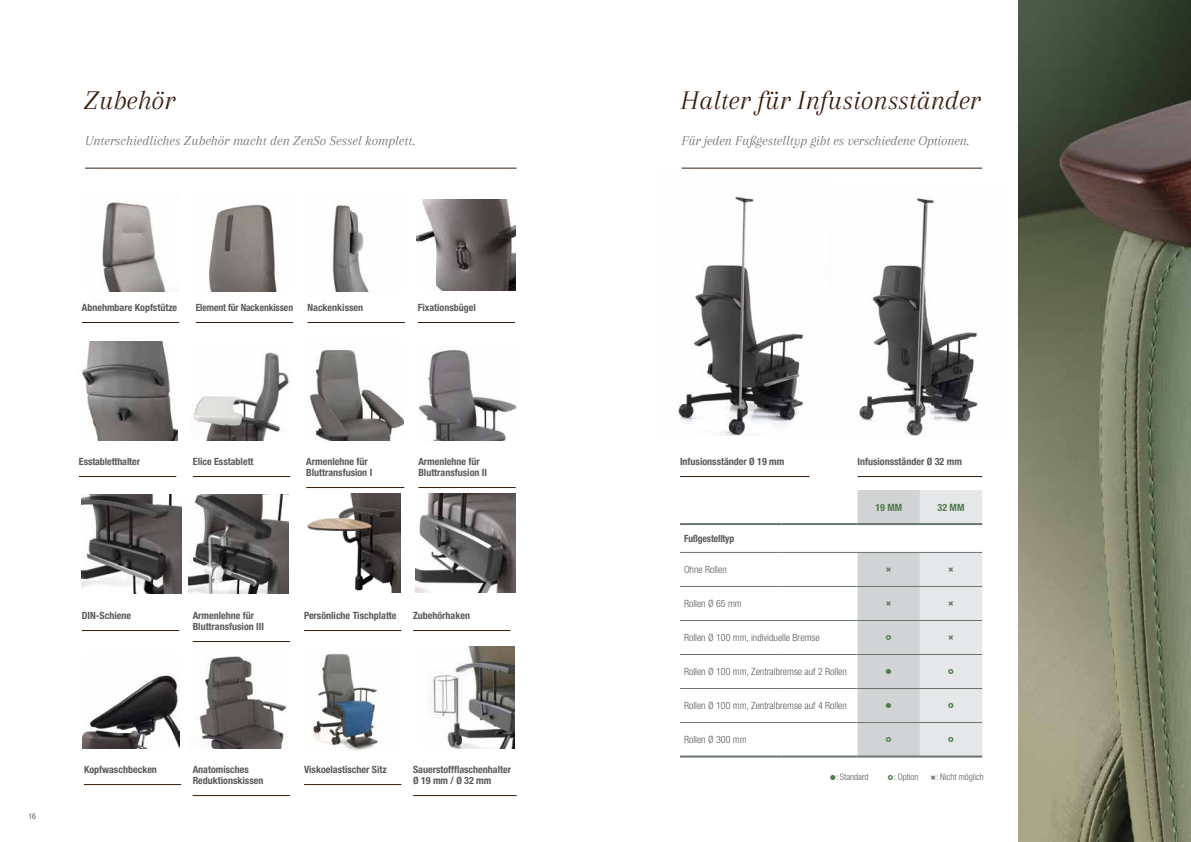
<style>
.page{position:relative;width:1191px;height:842px;background:#fff}
.page>*{position:absolute;margin:0;border:0;box-sizing:border-box;transform-origin:0 0}
.t1{font:italic 28px "Arapey";color:#371b0b}
.t2{font:italic 14px "Arapey";color:#6d6e71}
.t3{font:700 condensed 10px/11px "Helvetica Neue LT Std";color:#58595b}
.t4{font:300 condensed 10px "Helvetica Neue LT Std";color:#58595b}
.t5{font:700 condensed 10px "Helvetica Neue LT Std";color:#58595b;scale:.96 1}
.t6{font:700 condensed 10px "Helvetica Neue LT Std";color:#4f7a4d}
.t7{font:300 condensed 9px "Helvetica Neue LT Std";color:#58595b}
.t8{font:condensed 8px "Helvetica Neue LT Std";color:#58595b}
</style>
<div class="page">
<img style="left:1018px;top:0;width:173px;height:841px">
<img style="left:678px;top:196px;width:126px;height:239px">
<img style="left:859px;top:198px;width:119px;height:238px">
<img style="left:310px;top:349px;width:93px;height:91px">
<img style="left:307px;top:493px;width:93px;height:100px">
<img style="left:193px;top:352px;width:97px;height:88px">
<img style="left:416px;top:493px;width:100px;height:100px">
<img style="left:419px;top:349px;width:97px;height:91px">
<img style="left:82px;top:341px;width:96px;height:99px">
<img style="left:209px;top:203px;width:68px;height:88px">
<img style="left:332px;top:204px;width:37px;height:87px">
<img style="left:416px;top:199px;width:100px;height:92px">
<img style="left:102px;top:202px;width:75px;height:89px">
<img style="left:82px;top:675px;width:98px;height:73px">
<img style="left:313px;top:653px;width:65px;height:98px">
<img style="left:199px;top:656px;width:88px;height:92px">
<img style="left:431px;top:646px;width:83px;height:102px">
<img style="left:82px;top:495px;width:99px;height:99px">
<img style="left:189px;top:495px;width:99px;height:99px">
<hr style="left:85px;top:168px;width:431px;height:1px;background:#371b0b">
<hr style="left:306px;top:487px;width:98px;height:1px;background:#371b0b">
<hr style="left:79px;top:476px;width:97px;height:1px;background:#371b0b">
<hr style="left:82px;top:630px;width:97px;height:1px;background:#371b0b">
<hr style="left:193px;top:476px;width:97px;height:1px;background:#371b0b">
<hr style="left:193px;top:641px;width:97px;height:1px;background:#371b0b">
<hr style="left:418px;top:487px;width:98px;height:1px;background:#371b0b">
<hr style="left:196px;top:322px;width:97px;height:1px;background:#371b0b">
<hr style="left:307px;top:322px;width:98px;height:1px;background:#371b0b">
<hr style="left:418px;top:322px;width:97px;height:1px;background:#371b0b">
<hr style="left:82px;top:322px;width:97px;height:1px;background:#371b0b">
<hr style="left:304px;top:630px;width:97px;height:1px;background:#371b0b">
<hr style="left:413px;top:630px;width:97px;height:1px;background:#371b0b">
<hr style="left:84px;top:784px;width:97px;height:1px;background:#371b0b">
<hr style="left:680px;top:476px;width:129px;height:1px;background:#371b0b">
<hr style="left:857px;top:476px;width:125px;height:1px;background:#371b0b">
<hr style="left:681px;top:168px;width:301px;height:1px;background:#371b0b">
<hr style="left:680px;top:552px;width:101px;height:1px;background:#697370">
<hr style="left:781px;top:552px;width:76px;height:1px;background:#697370">
<hr style="left:680px;top:586px;width:101px;height:1px;background:#697370">
<hr style="left:781px;top:586px;width:76px;height:1px;background:#697370">
<hr style="left:680px;top:620px;width:101px;height:1px;background:#697370">
<hr style="left:781px;top:620px;width:76px;height:1px;background:#697370">
<hr style="left:680px;top:654px;width:101px;height:1px;background:#697370">
<hr style="left:781px;top:654px;width:76px;height:1px;background:#697370">
<hr style="left:680px;top:688px;width:101px;height:1px;background:#697370">
<hr style="left:781px;top:688px;width:76px;height:1px;background:#697370">
<hr style="left:680px;top:722px;width:101px;height:1px;background:#697370">
<hr style="left:781px;top:722px;width:76px;height:1px;background:#697370">
<hr style="left:680px;top:755px;width:101px;height:2px;background:#697370">
<hr style="left:781px;top:755px;width:76px;height:2px;background:#697370">
<hr style="left:857px;top:755px;width:63px;height:2px;background:#697370">
<hr style="left:920px;top:755px;width:62px;height:2px;background:#697370">
<hr style="left:680px;top:523px;width:101px;height:2px;background:#697370">
<hr style="left:781px;top:523px;width:76px;height:2px;background:#697370">
<hr style="left:193px;top:795px;width:97px;height:1px;background:#371b0b">
<hr style="left:304px;top:784px;width:97px;height:1px;background:#371b0b">
<hr style="left:413px;top:795px;width:103px;height:1px;background:#371b0b">
<svg style="left:857px;top:490px;width:125px;height:266px"></svg>
<h1 class="t1" style="left:84px;top:85px;width:93px">Zubehör</h1>
<h2 class="t2" style="left:85px;top:133px;width:331px">Unterschiedliches Zubehör macht den ZenSo Sessel komplett.</h2>
<p class="t3" style="left:82px;top:302px;width:97px">Abnehmbare Kopfstütze</p>
<p class="t5" style="left:196px;top:301px;width:103px">Element für Nackenkissen</p>
<p class="t3" style="left:307px;top:302px;width:57px">Nackenkissen</p>
<p class="t3" style="left:418px;top:302px;width:60px">Fixationsbügel</p>
<p class="t3" style="left:79px;top:456px;width:63px">Esstabletthalter</p>
<p class="t3" style="left:193px;top:456px;width:62px">Elice Esstablett</p>
<p class="t3" style="left:306px;top:456px;width:68px">Armenlehne für<br>Bluttransfusion I</p>
<p class="t3" style="left:418px;top:456px;width:70px">Armenlehne für<br>Bluttransfusion II</p>
<p class="t3" style="left:82px;top:610px;width:51px">DIN-Schiene</p>
<p class="t3" style="left:193px;top:610px;width:73px">Armenlehne für<br>Bluttransfusion III</p>
<p class="t3" style="left:304px;top:610px;width:94px">Persönliche Tischplatte</p>
<p class="t3" style="left:413px;top:610px;width:59px">Zubehörhaken</p>
<p class="t3" style="left:84px;top:764px;width:74px">Kopfwaschbecken</p>
<p class="t3" style="left:193px;top:764px;width:72px">Anatomisches<br>Reduktionskissen</p>
<p class="t3" style="left:304px;top:764px;width:84px">Viskoelastischer Sitz</p>
<p class="t3" style="left:413px;top:764px;width:99px">Sauerstoffflaschenhalter<br>Ø 19 mm / Ø 32 mm</p>
<h1 class="t1" style="left:680px;top:85px;width:301px">Halter für Infusionsständer</h1>
<h2 class="t2" style="left:681px;top:133px;width:289px">Für jeden Fußgestelltyp gibt es verschiedene Optionen.</h2>
<p class="t3" style="left:680px;top:456px;width:106px">Infusionsständer Ø 19 mm</p>
<p class="t3" style="left:857px;top:456px;width:106px">Infusionsständer Ø 32 mm</p>
<p class="t5" style="left:684px;top:532px;width:54px">Fußgestelltyp</p>
<p class="t4" style="left:684px;top:564px;width:44px">Ohne Rollen</p>
<p class="t4" style="left:684px;top:598px;width:59px">Rollen Ø 65 mm</p>
<p class="t4" style="left:684px;top:632px;width:137px">Rollen Ø 100 mm, individuelle Bremse</p>
<p class="t4" style="left:684px;top:666px;width:164px">Rollen Ø 100 mm, Zentralbremse auf 2 Rollen</p>
<p class="t4" style="left:684px;top:700px;width:164px">Rollen Ø 100 mm, Zentralbremse auf 4 Rollen</p>
<p class="t4" style="left:684px;top:734px;width:64px">Rollen Ø 300 mm</p>
<p class="t6" style="left:875px;top:501px;width:28px">19 MM</p>
<p class="t6" style="left:937px;top:501px;width:28px">32 MM</p>
<p class="t7" style="left:836px;top:771px;width:34px">: Standard</p>
<p class="t7" style="left:893px;top:771px;width:26px">: Option</p>
<p class="t7" style="left:936px;top:771px;width:49px">: Nicht möglich</p>
<p class="t8" style="left:28px;top:811px;width:9px">16</p>
<p class="t8" style="left:1155px;top:812px;width:9px">17</p>
</div>
